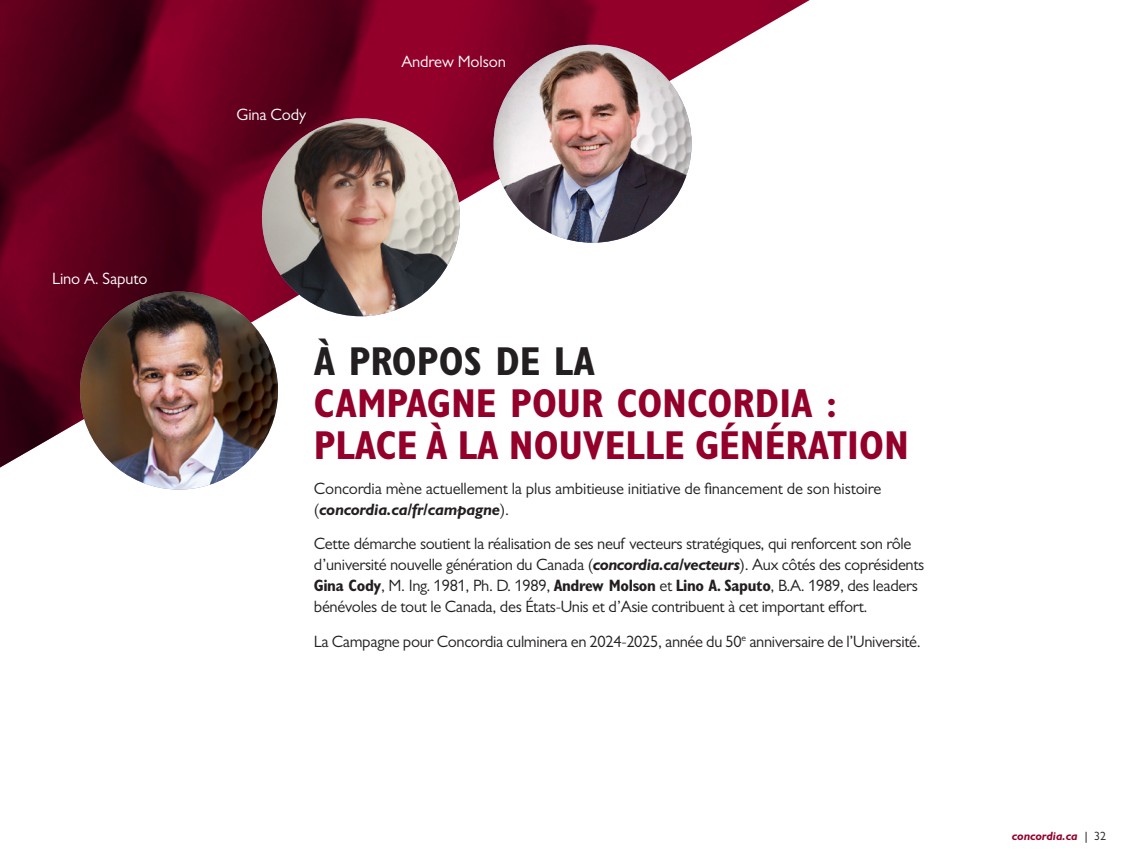
<style>
.page{position:relative;width:1134px;height:864px;background:#fff}
.page>*{position:absolute;margin:0;border:0;box-sizing:border-box;transform-origin:0 0}
.HEADING{font:700 condensed 40.5px/42px "Gill Sans MT Pro";color:#93012b}
.TEXT{font:16.5px/21px "Gill Sans MT Pro";letter-spacing:-.02em;color:#231f20}
.TEXT-2{font:16.5px "Gill Sans MT Pro";letter-spacing:-.01em;color:#fff}
.t1{font:italic 700 12px "Gill Sans MT Pro";color:#93012b}
.s1{color:#231f20}
.s2{font-weight:700;font-style:italic}
.s3{font-weight:700;font-stretch:condensed}
.s4{font-weight:500;color:#231f20}
.s5{font-weight:400;font-style:normal;color:#231f20}
</style>
<div class="page">
<img style="left:0;top:0;width:810px;height:468px">
<img style="left:69px;top:280px;width:220px;height:210px">
<img style="left:251px;top:107px;width:220px;height:221px">
<img style="left:482px;top:34px;width:221px;height:220px">
<p class="TEXT-2" style="left:52px;top:269px;width:97px">Lino A. Saputo</p>
<p class="TEXT-2" style="left:237px;top:104px;width:71px">Gina Cody</p>
<p class="TEXT-2" style="left:401px;top:51px;width:106px">Andrew Molson</p>
<p class="HEADING" style="left:314px;top:340px;width:597px"><span class="s1">À PROPOS DE LA<br></span>CAMPAGNE POUR CONCORDIA :<br>PLACE À LA NOUVELLE GÉNÉRATION</p>
<p class="TEXT" style="left:314px;top:478px;width:569px">Concordia mène actuellement la plus ambitieuse initiative de financement de son histoire (<span class="s2">concordia.ca/fr/campagne</span>).</p>
<p class="TEXT" style="left:314px;top:533px;width:612px">Cette démarche soutient la réalisation de ses neuf vecteurs stratégiques, qui renforcent son rôle d’université nouvelle génération du Canada (<span class="s2">concordia.ca/vecteurs</span>). Aux côtés des coprésidents <span class="s3">Gina Cody</span>, M. Ing. 1981, Ph. D. 1989, <span class="s3">Andrew Molson</span> et <span class="s3">Lino A. Saputo</span>, B.A. 1989, des leaders bénévoles de tout le Canada, des États-Unis et d’Asie contribuent à cet important effort.</p>
<p class="TEXT" style="left:314px;top:631px;width:608px">La Campagne pour Concordia culminera en 2024-2025, année du 50<sup>e</sup> anniversaire de l’Université.</p>
<p class="t1" style="left:1012px;top:829px;width:96px">concordia.ca <span class="s4">|</span> <span class="s5">32</span></p>
</div>
